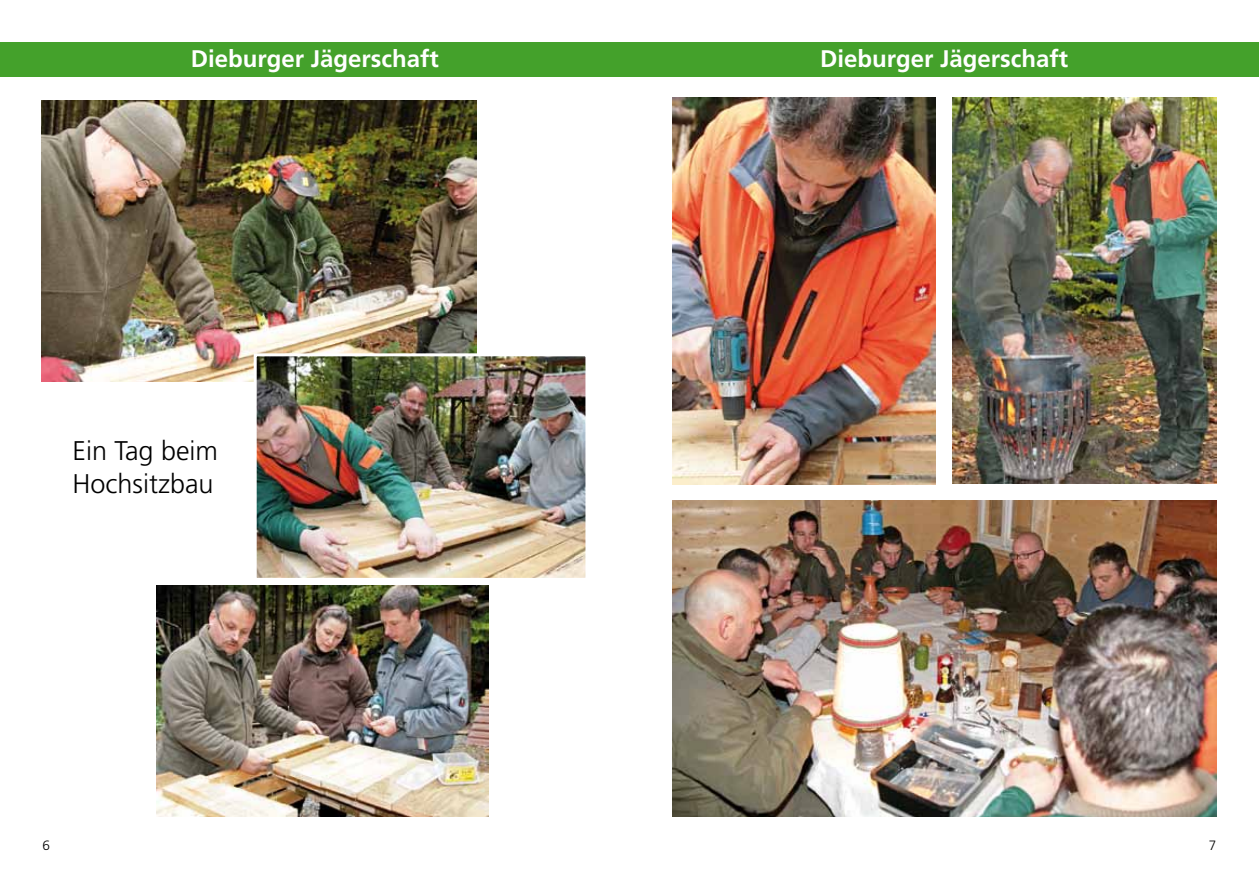
<style>
.page{position:relative;width:1259px;height:893px;background:#fff}
.page>*{position:absolute;margin:0;border:0;box-sizing:border-box;transform-origin:0 0}
.t1{font:300 27px/32.4px "Frutiger";color:#000}
.t2{font:700 24px "Frutiger";color:#fff}
.t3{font:300 13.5px "Frutiger";color:#000}
</style>
<div class="page">
<div style="left:0;top:42px;width:1259px;height:34px;background:#44a12b"></div>
<img style="left:42px;top:100px;width:434px;height:281px">
<img style="left:672px;top:500px;width:544px;height:317px">
<img style="left:952px;top:98px;width:264px;height:385px">
<img style="left:258px;top:357px;width:326px;height:220px">
<div style="left:254px;top:353px;width:334px;height:228px;border:3px solid #fff"></div>
<img style="left:156px;top:585px;width:332px;height:231px">
<img style="left:672px;top:98px;width:263px;height:387px">
<p class="t2" style="left:191px;top:45px;width:250px">Dieburger Jägerschaft</p>
<p class="t2" style="left:820px;top:45px;width:250px">Dieburger Jägerschaft</p>
<p class="t1" style="left:72px;top:435px;width:147px">Ein Tag beim<br>Hochsitzbau</p>
<p class="t3" style="left:43px;top:837px;width:9px">6</p>
<p class="t3" style="left:1209px;top:838px;width:9px">7</p>
</div>
